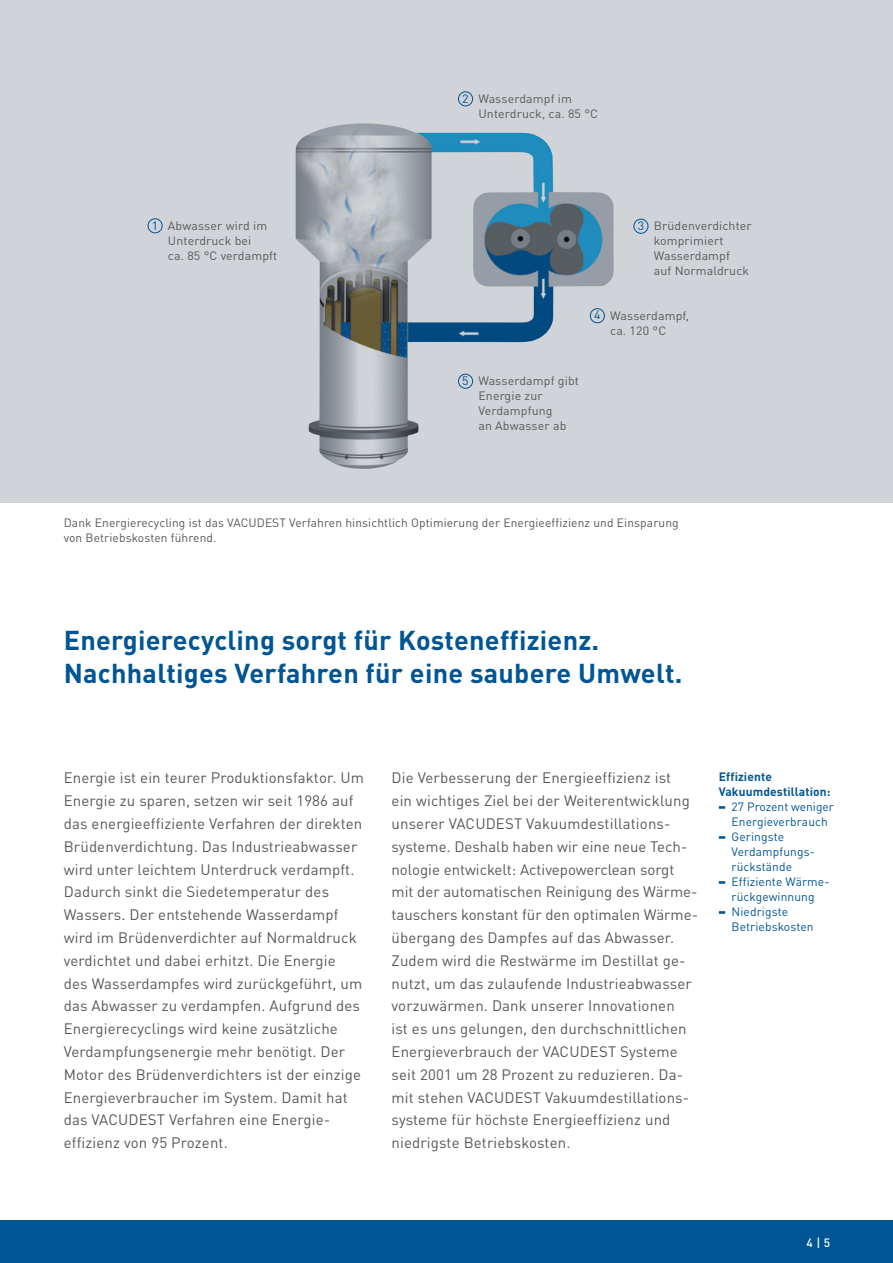
<style>
.page{position:relative;width:893px;height:1263px;background:#fff}
.page>*{position:absolute;margin:0;border:0;box-sizing:border-box;transform-origin:0 0}
.t1{font:700 27px/33px "DINOT";letter-spacing:.01em;color:#005595}
.t2{font:15px/22.8px "DINOT";letter-spacing:.01em;color:#57585a}
.t3{font:12px/15px "DINOT";letter-spacing:.01em;color:#57585a}
.t4{font:12px/15px "DINOT";letter-spacing:.01em;color:#005595}
.t5{font:700 12px/15px "DINOT";letter-spacing:.01em;color:#005595}
.t6{font:500 12px "DINOT";color:#fff}
</style>
<div class="page">
<div style="left:0;top:1220px;width:893px;height:43px;background:#005595"></div>
<div style="left:0;top:0;width:893px;height:502px;background:#d0d4d8"></div>
<svg style="left:719px;top:806px;width:6px;height:3px"></svg>
<svg style="left:719px;top:836px;width:6px;height:3px"></svg>
<svg style="left:719px;top:881px;width:6px;height:3px"></svg>
<svg style="left:719px;top:911px;width:6px;height:3px"></svg>
<div style="left:148px;top:218px;width:15px;height:15px;border:1px solid #005595;border-radius:50%"></div>
<div style="left:458px;top:91px;width:15px;height:15px;border:1px solid #005595;border-radius:50%"></div>
<div style="left:633px;top:219px;width:15px;height:15px;border:1px solid #005595;border-radius:50%"></div>
<img style="left:295px;top:123px;width:319px;height:346px">
<p class="t4" style="left:152px;top:218px;width:8px">1</p>
<p class="t3" style="left:168px;top:218px;width:111px">Abwasser wird im<br>Unterdruck bei<br>ca. 85 °C verdampft</p>
<p class="t4" style="left:462px;top:91px;width:8px">2</p>
<p class="t3" style="left:478px;top:91px;width:121px">Wasserdampf im<br>Unterdruck, ca. 85 °C</p>
<p class="t4" style="left:594px;top:307px;width:8px">4</p>
<p class="t4" style="left:638px;top:218px;width:8px">3</p>
<p class="t3" style="left:654px;top:218px;width:99px">Brüdenverdichter komprimiert<br>Wasserdampf<br>auf Normaldruck</p>
<p class="t3" style="left:610px;top:307px;width:80px">Wasserdampf, ca. 120 °C</p>
<p class="t4" style="left:462px;top:373px;width:8px">5</p>
<p class="t3" style="left:478px;top:373px;width:102px">Wasserdampf gibt<br>Energie zur<br>Verdampfung<br>an Abwasser ab</p>
<p class="t3" style="left:64px;top:515px;width:616px">Dank Energierecycling ist das VACUDEST Verfahren hinsichtlich Optimierung der Energieeffizienz und Einsparung von Betriebskosten führend.</p>
<h1 class="t1" style="left:64px;top:623px;width:620px">Energierecycling sorgt für Kosteneffizienz.<br>Nachhaltiges Verfahren für eine saubere Umwelt.</h1>
<p class="t2" style="left:64px;top:766px;width:302px">Energie ist ein teurer Produktionsfaktor. Um Energie zu sparen, setzen wir seit 1986 auf das energieeffiziente Verfahren der direkten Brüdenverdichtung. Das Industrieabwasser wird unter leichtem Unterdruck verdampft.<br>Dadurch sinkt die Siedetemperatur des Wassers. Der entstehende Wasserdampf wird im Brüdenverdichter auf Normaldruck verdichtet und dabei erhitzt. Die Energie<br>des Wasserdampfes wird zurückgeführt, um das Abwasser zu verdampfen. Aufgrund des Energierecyclings wird keine zusätzliche Verdampfungsenergie mehr benötigt. Der Motor des Brüdenverdichters ist der einzige Energieverbraucher im System. Damit hat das VACUDEST Verfahren eine Energie&shy;effizienz von 95 Prozent.</p>
<p class="t2" style="left:392px;top:766px;width:307px">Die Verbesserung der Energieeffizienz ist<br>ein wichtiges Ziel bei der Weiterentwicklung unserer VACUDEST Vakuumdestillations&shy;systeme. Deshalb haben wir eine neue Tech&shy;nologie entwickelt: Activepowerclean sorgt mit der automatischen Reinigung des Wärme&shy;tauschers konstant für den optimalen Wärme&shy;übergang des Dampfes auf das Abwasser.<br>Zudem wird die Restwärme im Destillat ge&shy;nutzt, um das zulaufende Industrieabwasser vorzuwärmen. Dank unserer Innovationen<br>ist es uns gelungen, den durchschnittlichen Energieverbrauch der VACUDEST Systeme seit 2001 um 28 Prozent zu reduzieren. Da&shy;mit stehen VACUDEST Vakuumdestillations&shy;systeme für höchste Energieeffizienz und niedrigste Betriebskosten.</p>
<p class="t5" style="left:719px;top:769px;width:113px">Effiziente<br>Vakuumdestillation:</p>
<p class="t4" style="left:732px;top:799px;width:104px">27 Prozent weniger<br>Energieverbrauch<br>Geringste<br>Verdampfungs&shy;rückstände<br>Effiziente Wärme&shy;rückgewinnung<br>Niedrigste<br>Betriebskosten</p>
<p class="t6" style="left:807px;top:1235px;width:25px">4 | 5</p>
</div>
